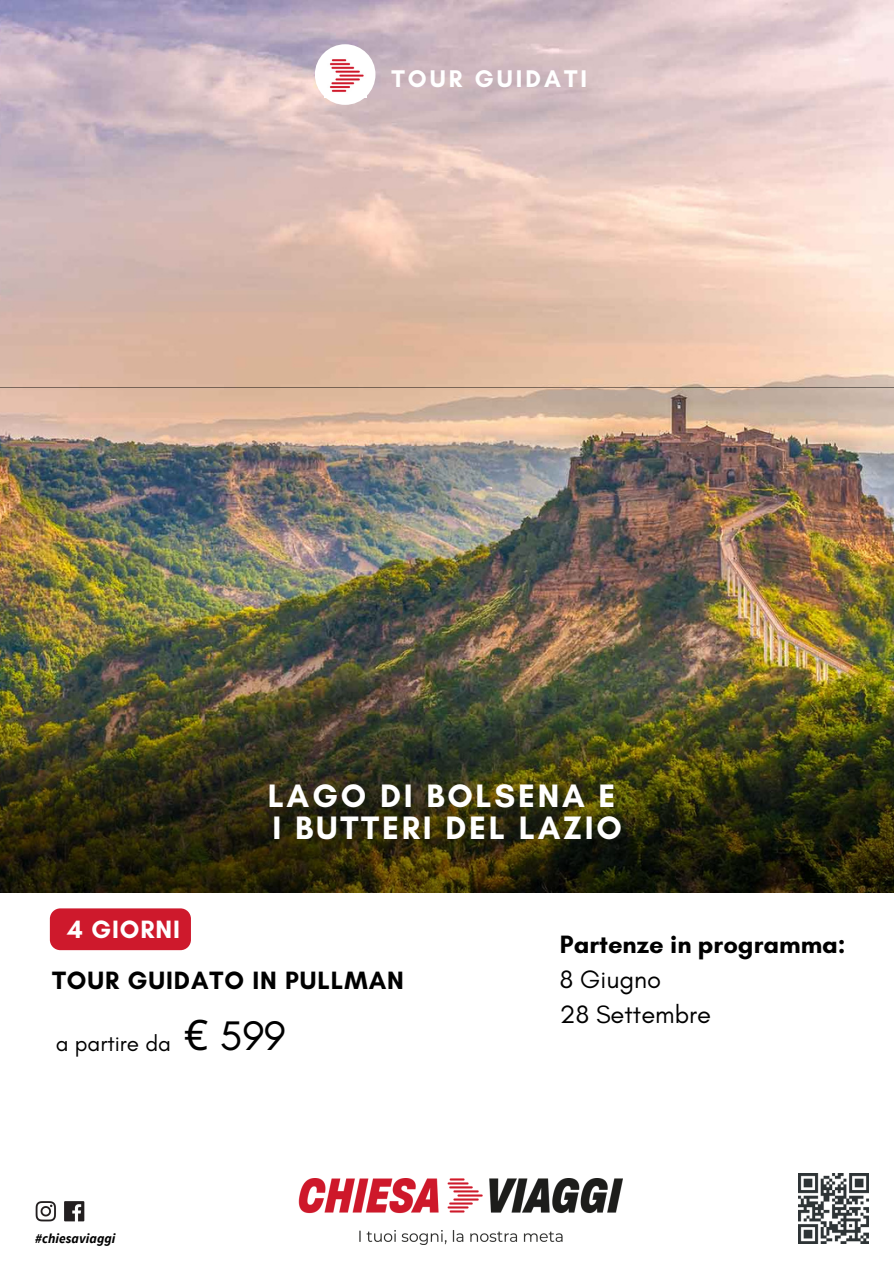
<style>
.page{position:relative;width:894px;height:1264px;background:#fff}
.page>*{position:absolute;margin:0;border:0;box-sizing:border-box;transform-origin:0 0}
.t1{font:42px "Glacial Indifference";color:#000}
.t2{font:700 33px/32.7px "Glacial Indifference";letter-spacing:.085em;color:#fff}
.t3{font:700 25.5px "Glacial Indifference";letter-spacing:.02em;color:#000}
.t4{font:700 25.5px "Glacial Indifference";color:#000}
.t5{font:25.5px/35px "Glacial Indifference";color:#000}
.t6{font:700 25.5px "Glacial Indifference";letter-spacing:.035em;color:#fff}
.t7{font:700 24.6px "Glacial Indifference";letter-spacing:.125em;color:#fff}
.t8{font:22.5px "Glacial Indifference";color:#000}
.t9{font:italic 700 13.5px "Source Sans Pro";letter-spacing:.005em;color:#000}
.s1{font-family:"Noto Sans"}
</style>
<div class="page">
<img style="left:0;top:0;width:893px;height:388px">
<img style="left:0;top:388px;width:893px;height:504px">
<div style="left:315px;top:44px;width:60px;height:61px;background:#fff;border-radius:50%"></div>
<img style="left:330px;top:59px;width:37px;height:38px">
<img style="left:298px;top:1178px;width:324px;height:65px">
<img style="left:798px;top:1173px;width:69px;height:70px">
<img style="left:35px;top:1201px;width:50px;height:21px">
<div style="left:50px;top:908px;width:141px;height:42px;background:#ce192c"></div>
<p class="t7" style="left:391px;top:63px;width:197px">TOUR GUIDATI</p>
<p class="t2" style="left:268px;top:778px;width:355px">LAGO DI BOLSENA E<br>I BUTTERI DEL LAZIO</p>
<p class="t6" style="left:67px;top:914px;width:114px">4 GIORNI</p>
<p class="t3" style="left:52px;top:964px;width:353px">TOUR GUIDATO IN PULLMAN</p>
<p class="t8" style="left:56px;top:1029px;width:117px">a partire da</p>
<p class="t1" style="left:184px;top:1009px;width:103px"><span class="s1">€</span> 599</p>
<p class="t9" style="left:35px;top:1229px;width:82px">#chiesaviaggi</p>
<p class="t4" style="left:560px;top:929px;width:287px">Partenze in programma:</p>
<p class="t5" style="left:560px;top:961px;width:153px">8 Giugno<br>28 Settembre</p>
</div>
